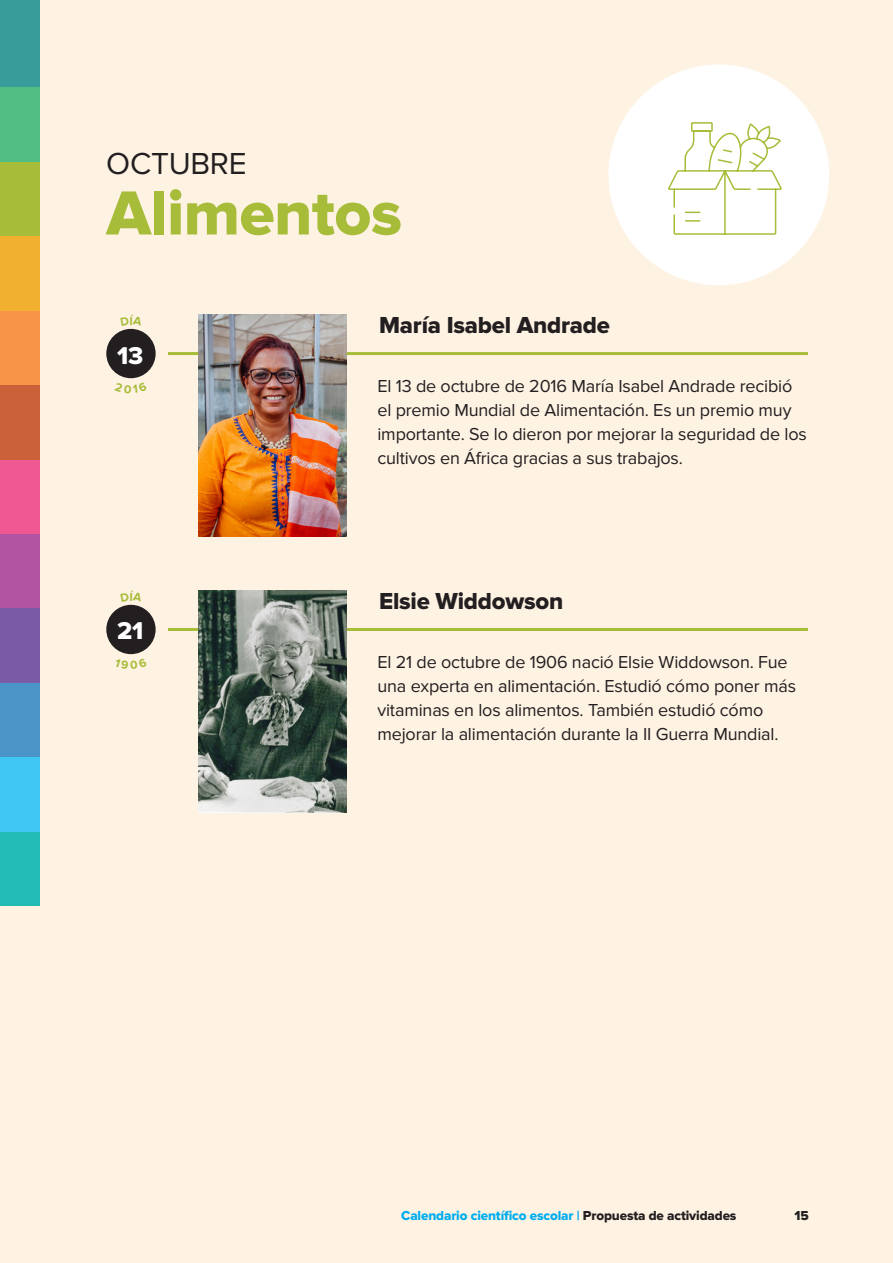
<style>
.page{position:relative;width:893px;height:1263px;background:#fef2e3}
.page>*{position:absolute;margin:0;border:0;box-sizing:border-box;transform-origin:0 0}
.t1{font:64.5px "Proxima Nova Extrabld";letter-spacing:-.01em;color:#a7bd39}
.t2{font:31.5px "Proxima Nova";letter-spacing:-.01em;color:#231f20}
.t3{font:25.2px "Proxima Nova Extrabld";color:#fff}
.t4{font:24px "Proxima Nova Extrabld";letter-spacing:-.01em;color:#231f20}
.t5{font:18px/24px "Proxima Nova";letter-spacing:-.01em;color:#231f20}
.t6{font:13.5px "Proxima Nova Extrabld";letter-spacing:-.01em;color:#00aeef}
.t7{font:13.5px "Proxima Nova Extrabld";color:#231f20}
.s1{color:#231f20}
</style>
<div class="page">
<div style="left:0;top:831px;width:40px;height:75px;background:#22bcb5"></div>
<div style="left:0;top:757px;width:40px;height:74px;background:#40c7f4"></div>
<div style="left:0;top:682px;width:40px;height:75px;background:#4a94c7"></div>
<div style="left:0;top:608px;width:40px;height:74px;background:#7b5aa5"></div>
<div style="left:0;top:534px;width:40px;height:74px;background:#b254a1"></div>
<div style="left:0;top:459px;width:40px;height:75px;background:#f05893"></div>
<div style="left:0;top:385px;width:40px;height:74px;background:#cb6138"></div>
<div style="left:0;top:310px;width:40px;height:75px;background:#f79447"></div>
<div style="left:0;top:236px;width:40px;height:74px;background:#f1b02f"></div>
<div style="left:0;top:162px;width:40px;height:74px;background:#a7bd39"></div>
<div style="left:0;top:87px;width:40px;height:75px;background:#51bd83"></div>
<div style="left:0;top:0;width:40px;height:87px;background:#389d9a"></div>
<hr style="left:168px;top:352px;width:640px;height:3px;background:#a7bd39">
<hr style="left:168px;top:628px;width:640px;height:3px;background:#a7bd39">
<img style="left:198px;top:590px;width:149px;height:223px">
<div style="left:106px;top:329px;width:50px;height:49px;background:#231f20;border-radius:50%"></div>
<div style="left:106px;top:605px;width:50px;height:49px;background:#231f20;border-radius:50%"></div>
<img style="left:198px;top:314px;width:149px;height:223px">
<div style="left:608px;top:64px;width:221px;height:221px;background:#fff;border-radius:50%"></div>
<svg style="left:667px;top:64px;width:116px;height:171px"></svg>
<h2 class="t2" style="left:106px;top:145px;width:142px">OCTUBRE</h2>
<h1 class="t1" style="left:106px;top:176px;width:297px">Alimentos</h1>
<h3 class="t3" style="left:117px;top:341px;width:28px">13</h3>
<h3 class="t3" style="left:117px;top:616px;width:28px">21</h3>
<h3 class="t4" style="left:379px;top:311px;width:232px">María Isabel Andrade</h3>
<p class="t5" style="left:377px;top:374px;width:431px">El 13 de octubre de 2016 María Isabel Andrade recibió el premio Mundial de Alimentación. Es un premio muy importante. Se lo dieron por mejorar la seguridad de los cultivos en África gracias a sus trabajos.</p>
<h3 class="t4" style="left:379px;top:587px;width:186px">Elsie Widdowson</h3>
<p class="t5" style="left:377px;top:650px;width:420px">El 21 de octubre de 1906 nació Elsie Widdowson. Fue una experta en alimentación. Estudió cómo poner más vitaminas en los alimentos. También estudió cómo mejorar la alimentación durante la II Guerra Mundial.</p>
<p class="t6" style="left:401px;top:1207px;width:337px">Calendario científico escolar | <span class="s1">Propuesta de actividades</span></p>
<p class="t7" style="left:794px;top:1207px;width:16px">15</p>
</div>
